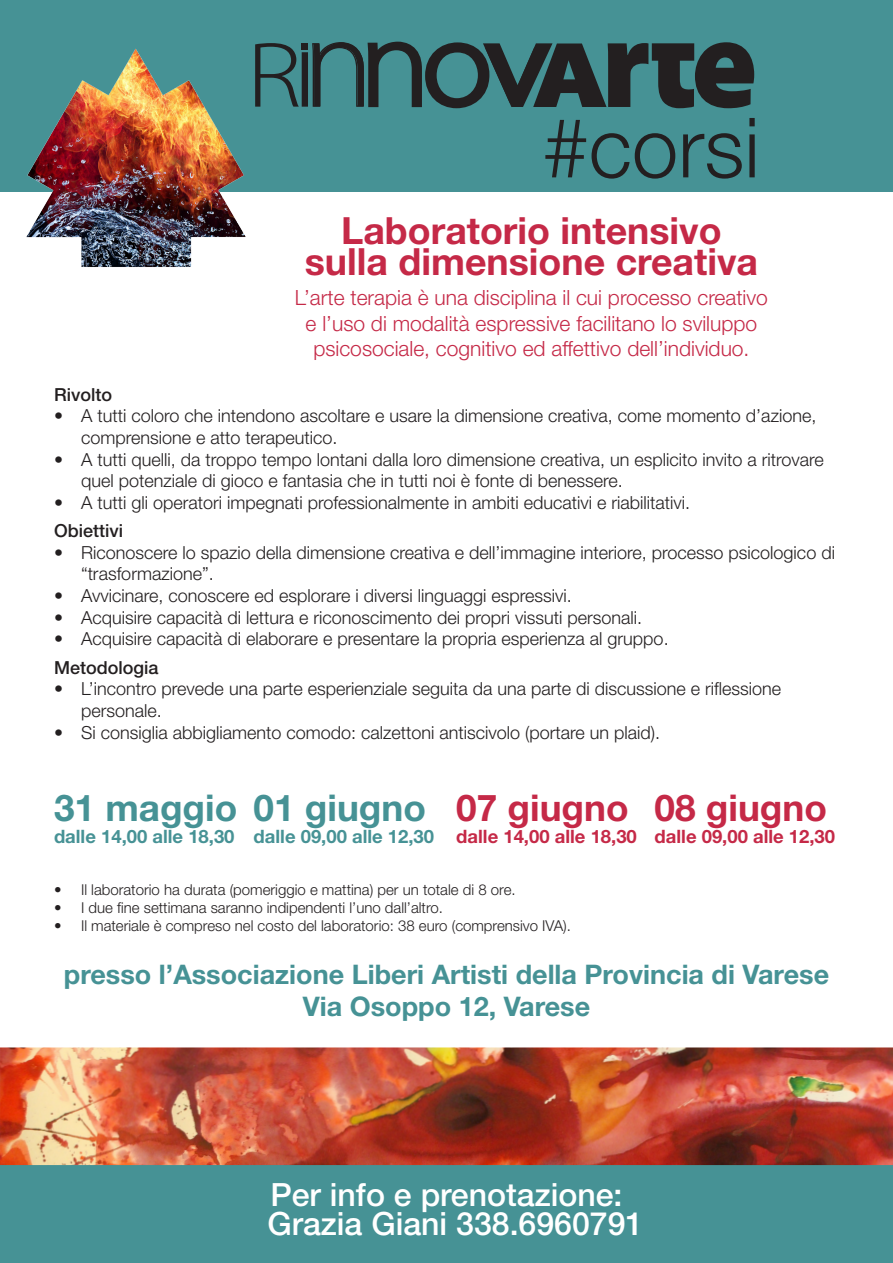
<style>
.page{position:relative;width:893px;height:1263px;background:#fff}
.page>*{position:absolute;margin:0;border:0;box-sizing:border-box;transform-origin:0 0}
.t1{font:300 83.25px "Helvetica Neue";color:#231f20}
.t2{font:700 37.5px/31.5px "Helvetica Neue LT Std";color:#c52947;text-align:center}
.t3{font:700 36.9px "Helvetica Neue LT Std";color:#469295}
.t4{font:700 36.9px "Helvetica Neue LT Std";color:#c52947}
.t5{font:500 32.1px "Helvetica Neue LT Std";color:#fff}
.t6{font:700 27px "Helvetica Neue LT Std";color:#469295}
.t7{font:300 21px/25.2px "Helvetica Neue LT Std";color:#c52947;text-align:center}
.t8{font:700 18.45px "Helvetica Neue LT Std";color:#469295}
.t9{font:700 18.45px "Helvetica Neue LT Std";color:#c52947}
.t10{font:300 18px/21.6px "Helvetica Neue LT Std";color:#231f20}
.t11{font:500 18px "Helvetica Neue LT Std";color:#231f20}
.t12{font:300 15px "Helvetica Neue LT Std";color:#231f20}
</style>
<div class="page">
<div style="left:0;top:0;width:893px;height:191px;background:#469295"></div>
<div style="left:0;top:1165px;width:893px;height:98px;background:#469295"></div>
<img style="left:24px;top:48px;width:224px;height:219px">
<svg style="left:255px;top:41px;width:499px;height:68px"></svg>
<img style="left:0;top:1047px;width:893px;height:118px">
<p class="t1" style="left:542px;top:97px;width:219px">#corsi</p>
<p class="t2" style="left:305px;top:214px;width:455px">Laboratorio intensivo sulla dimensione creativa</p>
<p class="t7" style="left:295px;top:285px;width:474px">L’arte terapia è una disciplina il cui processo creativo e l’uso di modalità espressive facilitano lo sviluppo psicosociale, cognitivo ed affettivo dell’individuo.</p>
<p class="t11" style="left:54px;top:384px;width:60px">Rivolto</p>
<p class="t10" style="left:81px;top:405px;width:737px;text-indent:-27px">• A tutti coloro che intendono ascoltare e usare la dimensione creativa, come momento d’azione, comprensione e atto terapeutico.</p>
<p class="t10" style="left:81px;top:448px;width:744px;text-indent:-27px">• A tutti quelli, da troppo tempo lontani dalla loro dimensione creativa, un esplicito invito a ritrovare quel potenziale di gioco e fantasia che in tutti noi è fonte di benessere.</p>
<p class="t10" style="left:54px;top:491px;width:638px">• A tutti gli operatori impegnati professionalmente in ambiti educativi e riabilitativi.</p>
<p class="t11" style="left:54px;top:520px;width:71px">Obiettivi</p>
<p class="t10" style="left:81px;top:541px;width:755px;text-indent:-27px">• Riconoscere lo spazio della dimensione creativa e dell’immagine interiore, processo psicologico di “trasformazione”.</p>
<p class="t10" style="left:54px;top:584px;width:519px">• Avvicinare, conoscere ed esplorare i diversi linguaggi espressivi.</p>
<p class="t10" style="left:54px;top:606px;width:590px">• Acquisire capacità di lettura e riconoscimento dei propri vissuti personali.</p>
<p class="t10" style="left:54px;top:628px;width:616px">• Acquisire capacità di elaborare e presentare la propria esperienza al gruppo.</p>
<p class="t11" style="left:54px;top:657px;width:106px">Metodologia</p>
<p class="t10" style="left:81px;top:678px;width:702px;text-indent:-27px">• L’incontro prevede una parte esperienziale seguita da una parte di discussione e riflessione personale.</p>
<p class="t10" style="left:54px;top:721px;width:608px">• Si consiglia abbigliamento comodo: calzettoni antiscivolo (portare un plaid).</p>
<p class="t3" style="left:54px;top:785px;width:373px">31 maggio 01 giugno</p>
<p class="t8" style="left:54px;top:825px;width:182px">dalle 14,00 alle 18,30</p>
<p class="t8" style="left:254px;top:825px;width:182px">dalle 09,00 alle 12,30</p>
<p class="t4" style="left:456px;top:785px;width:174px">07 giugno</p>
<p class="t9" style="left:456px;top:825px;width:182px">dalle 14,00 alle 18,30</p>
<p class="t12" style="left:54px;top:880px;width:463px">• Il laboratorio ha durata (pomeriggio e mattina) per un totale di 8 ore.</p>
<p class="t12" style="left:54px;top:898px;width:391px">• I due fine settimana saranno indipendenti l’uno dall’altro.</p>
<p class="t12" style="left:54px;top:916px;width:518px">• Il materiale è compreso nel costo del laboratorio: 38 euro (comprensivo IVA).</p>
<p class="t4" style="left:655px;top:785px;width:174px">08 giugno</p>
<p class="t9" style="left:655px;top:825px;width:182px">dalle 09,00 alle 12,30</p>
<p class="t6" style="left:64px;top:957px;width:767px">presso l’Associazione Liberi Artisti della Provincia di Varese</p>
<p class="t6" style="left:303px;top:989px;width:289px">Via Osoppo 12, Varese</p>
<p class="t5" style="left:270px;top:1176px;width:354px">Per info e prenotazione:</p>
<p class="t5" style="left:267px;top:1204px;width:377px">Grazia Giani 338.6960791</p>
</div>
